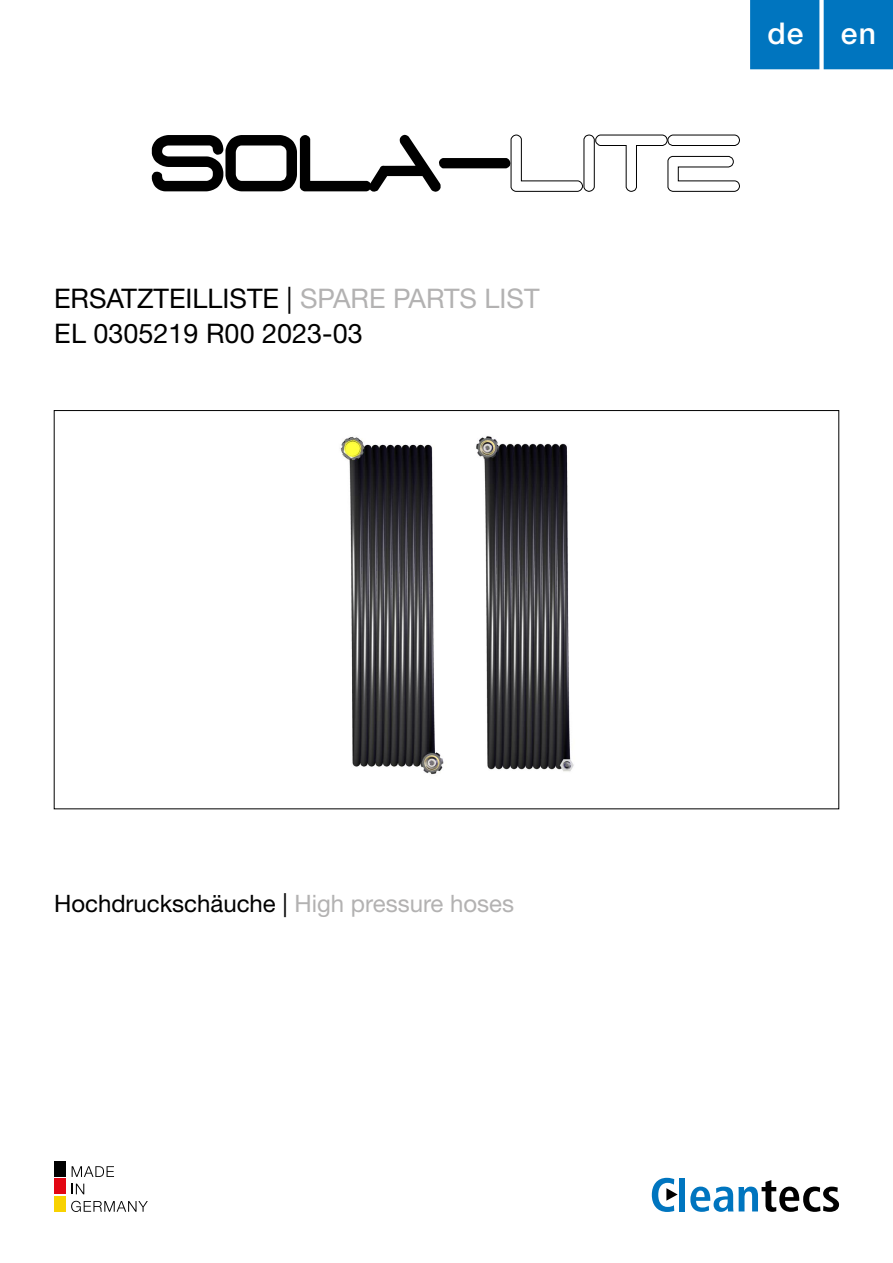
<style>
.page{position:relative;width:893px;height:1263px;background:#fff}
.page>*{position:absolute;margin:0;border:0;box-sizing:border-box;transform-origin:0 0}
.t1{font:78.3px "D3 Euronism Bold";color:#000}
.t2{font:500 30px "Helvetica Neue LT Pro";color:#fff}
.t3{font:27px "Helvetica Neue LT Pro";color:#000}
.t4{font:24px "Helvetica Neue LT Pro";color:#000}
.s1{color:#b3b2b2}
</style>
<div class="page">
<svg style="left:510px;top:134px;width:230px;height:58px"></svg>
<img style="left:340px;top:436px;width:104px;height:339px">
<div style="left:679px;top:1178px;width:6px;height:33px;background:#0075bf"></div>
<svg style="left:690px;top:1180px;width:149px;height:32px"></svg>
<svg style="left:652px;top:1178px;width:26px;height:34px"></svg>
<div style="left:750px;top:0;width:143px;height:69px;background:#0075bf"></div>
<div style="left:54px;top:1161px;width:11px;height:16px;background:#000"></div>
<div style="left:54px;top:1178px;width:11px;height:16px;background:#e30613"></div>
<div style="left:54px;top:1196px;width:11px;height:16px;background:#f8d200"></div>
<svg style="left:72px;top:1166px;width:42px;height:11px"></svg>
<svg style="left:72px;top:1183px;width:12px;height:11px"></svg>
<svg style="left:71px;top:1201px;width:77px;height:11px"></svg>
<img style="left:476px;top:436px;width:98px;height:336px">
<h1 class="t1" style="left:151px;top:133px;width:362px">SOLA-</h1>
<p class="t3" style="left:54px;top:282px;width:487px">ERSATZTEILLISTE | <span class="s1">SPARE PARTS LIST</span></p>
<p class="t3" style="left:54px;top:316px;width:310px">EL 0305219 R00 2023-03</p>
<p class="t4" style="left:54px;top:889px;width:462px">Hochdruckschäuche | <span class="s1">High pressure hoses</span></p>
<p class="t2" style="left:767px;top:15px;width:110px">de en</p>
</div>
